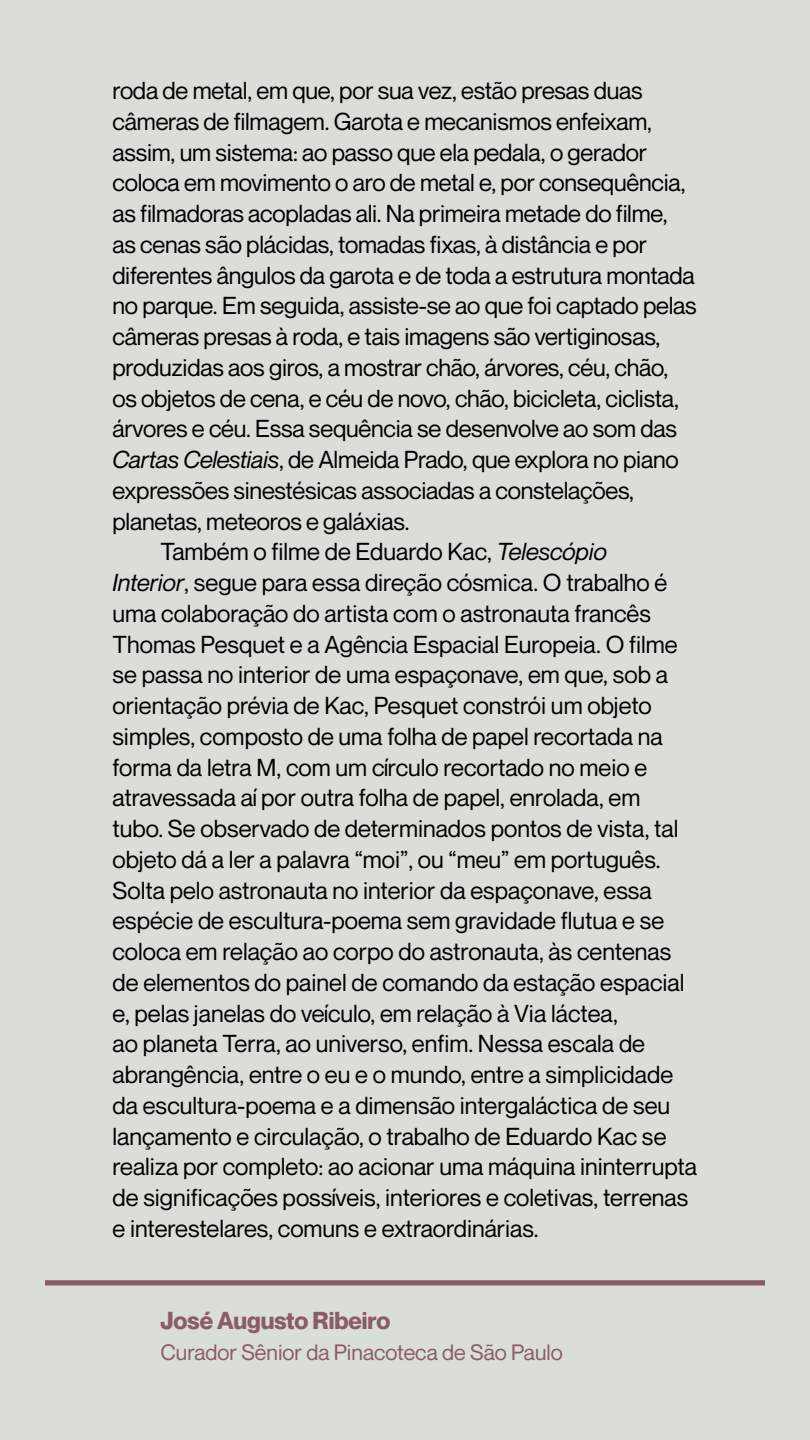
<style>
.page{position:relative;width:810px;height:1440px;background:#d9ded6}
.page>*{position:absolute;margin:0;border:0;box-sizing:border-box;transform-origin:0 0}
.texto_corrido{font:24px/30.8px "Neue Montreal";color:#000}
.texto_corrido-2{font:700 24px "Neue Montreal";color:#895c68}
.texto_corrido-3{font:21.75px "Neue Montreal";color:#895c68}
.s1{font-style:italic}
</style>
<div class="page">
<div style="left:45px;top:1280px;width:720px;height:6px;background:#895c68"></div>
<p class="texto_corrido" style="left:112px;top:75px;width:586px">roda de metal, em que, por sua vez, estão presas duas câmeras de filmagem. Garota e mecanismos enfeixam, assim, um sistema: ao passo que ela pedala, o gerador coloca em movimento o aro de metal e, por consequência, as filmadoras acopladas ali. Na primeira metade do filme, as cenas são plácidas, tomadas fixas, à distância e por diferentes ângulos da garota e de toda a estrutura montada no parque. Em seguida, assiste-se ao que foi captado pelas câmeras presas à roda, e tais imagens são vertiginosas, produzidas aos giros, a mostrar chão, árvores, céu, chão, os objetos de cena, e céu de novo, chão, bicicleta, ciclista, árvores e céu. Essa sequência se desenvolve ao som das <span class="s1">Cartas Celestiais</span>, de Almeida Prado, que explora no piano expressões sinestésicas associadas a constelações, planetas, meteoros e galáxias.</p>
<p class="texto_corrido" style="left:112px;top:536px;width:586px;text-indent:48px">Também o filme de Eduardo Kac, <span class="s1">Telescópio<br>Interior</span>, segue para essa direção cósmica. O trabalho é uma colaboração do artista com o astronauta francês Thomas Pesquet e a Agência Espacial Europeia. O filme se passa no interior de uma espaçonave, em que, sob a orientação prévia de Kac, Pesquet constrói um objeto simples, composto de uma folha de papel recortada na forma da letra M, com um círculo recortado no meio e atravessada aí por outra folha de papel, enrolada, em tubo. Se observado de determinados pontos de vista, tal objeto dá a ler a palavra “moi”, ou “meu” em português.<br>Solta pelo astronauta no interior da espaçonave, essa espécie de escultura-poema sem gravidade flutua e se coloca em relação ao corpo do astronauta, às centenas de elementos do painel de comando da estação espacial e, pelas janelas do veículo, em relação à Via láctea,<br>ao planeta Terra, ao universo, enfim. Nessa escala de abrangência, entre o eu e o mundo, entre a simplicidade da escultura-poema e a dimensão intergaláctica de seu lançamento e circulação, o trabalho de Eduardo Kac se realiza por completo: ao acionar uma máquina ininterrupta de significações possíveis, interiores e coletivas, terrenas e interestelares, comuns e extraordinárias.</p>
<p class="texto_corrido-2" style="left:160px;top:1306px;width:231px">José Augusto Ribeiro</p>
<p class="texto_corrido-3" style="left:160px;top:1339px;width:404px">Curador Sênior da Pinacoteca de São Paulo</p>
</div>
